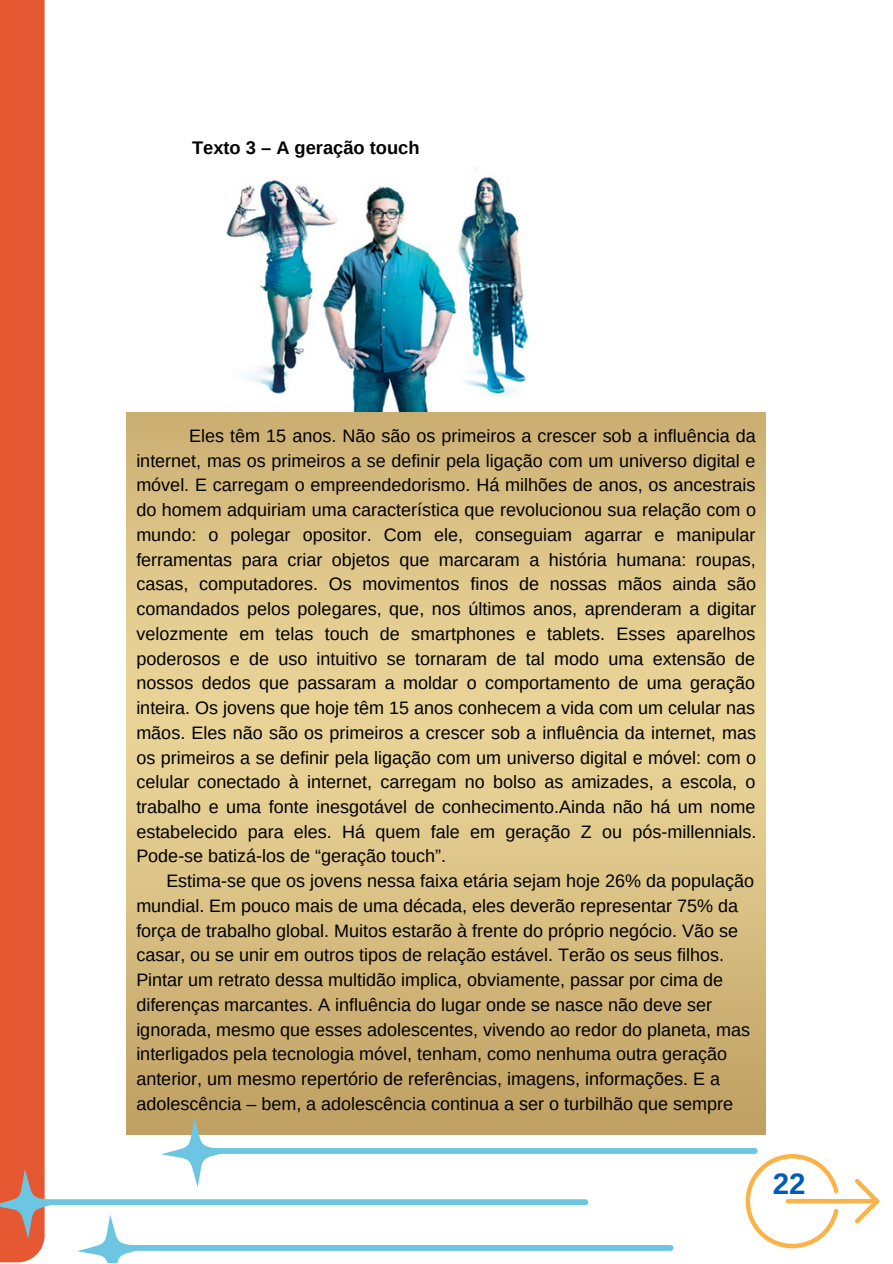
<style>
.page{position:relative;width:893px;height:1264px;background:#fff}
.page>*{position:absolute;margin:0;border:0;box-sizing:border-box;transform-origin:0 0}
.t1{font:700 29.55px "Arimo";color:#015abb}
.t2{font:700 18.3px "Arimo";color:#000}
.t3{font:18px/24.8px "Arimo";color:#000;text-align:justify}
</style>
<div class="page">
<img style="left:226px;top:167px;width:303px;height:245px">
<img style="left:127px;top:412px;width:638px;height:722px">
<svg style="left:854px;top:1179px;width:25px;height:44px"></svg>
<div style="left:785px;top:1198px;width:94px;height:5px;background:#f9b347;border-radius:2px"></div>
<svg style="left:745px;top:1153px;width:93px;height:95px"></svg>
<div style="left:0;top:0;width:44px;height:1262px;background:#e55832"></div>
<div style="left:28px;top:1199px;width:560px;height:6px;background:#6cc6e1;border-radius:3px"></div>
<svg style="left:0;top:1168px;width:61px;height:70px"></svg>
<div style="left:113px;top:1244px;width:560px;height:6px;background:#6cc6e1;border-radius:3px"></div>
<svg style="left:77px;top:1215px;width:70px;height:47px"></svg>
<div style="left:197px;top:1147px;width:560px;height:6px;background:#6cc6e1;border-radius:3px"></div>
<svg style="left:161px;top:1117px;width:70px;height:70px"></svg>
<p class="t2" style="left:192px;top:138px;width:229px">Texto 3 – A geração touch</p>
<p class="t3" style="left:136px;top:423px;width:621px;text-indent:53px">Eles têm 15 anos. Não são os primeiros a crescer sob a influência da internet, mas os primeiros a se definir pela ligação com um universo digital e móvel. E carregam o empreendedorismo. Há milhões de anos, os ancestrais do homem adquiriam uma característica que revolucionou sua relação com o mundo: o polegar opositor. Com ele, conseguiam agarrar e manipular ferramentas para criar objetos que marcaram a história humana: roupas, casas, computadores. Os movimentos finos de nossas mãos ainda são comandados pelos polegares, que, nos últimos anos, aprenderam a digitar velozmente em telas touch de smartphones e tablets. Esses aparelhos poderosos e de uso intuitivo se tornaram de tal modo uma extensão de nossos dedos que passaram a moldar o comportamento de uma geração inteira. Os jovens que hoje têm 15 anos conhecem a vida com um celular nas mãos. Eles não são os primeiros a crescer sob a influência da internet, mas os primeiros a se definir pela ligação com um universo digital e móvel: com o celular conectado à internet, carregam no bolso as amizades, a escola, o trabalho e uma fonte inesgotável de conhecimento.Ainda não há um nome estabelecido para eles. Há quem fale em geração Z ou pós-millennials.<br>Pode-se batizá-los de “geração touch”.</p>
<p class="t3" style="left:136px;top:868px;width:619px;text-align:left;text-indent:30px">Estima-se que os jovens nessa faixa etária sejam hoje 26% da população mundial. Em pouco mais de uma década, eles deverão representar 75% da força de trabalho global. Muitos estarão à frente do próprio negócio. Vão se casar, ou se unir em outros tipos de relação estável. Terão os seus filhos.<br>Pintar um retrato dessa multidão implica, obviamente, passar por cima de diferenças marcantes. A influência do lugar onde se nasce não deve ser ignorada, mesmo que esses adolescentes, vivendo ao redor do planeta, mas interligados pela tecnologia móvel, tenham, como nenhuma outra geração anterior, um mesmo repertório de referências, imagens, informações. E a adolescência – bem, a adolescência continua a ser o turbilhão que sempre</p>
<p class="t1" style="left:772px;top:1166px;width:34px">22</p>
</div>
